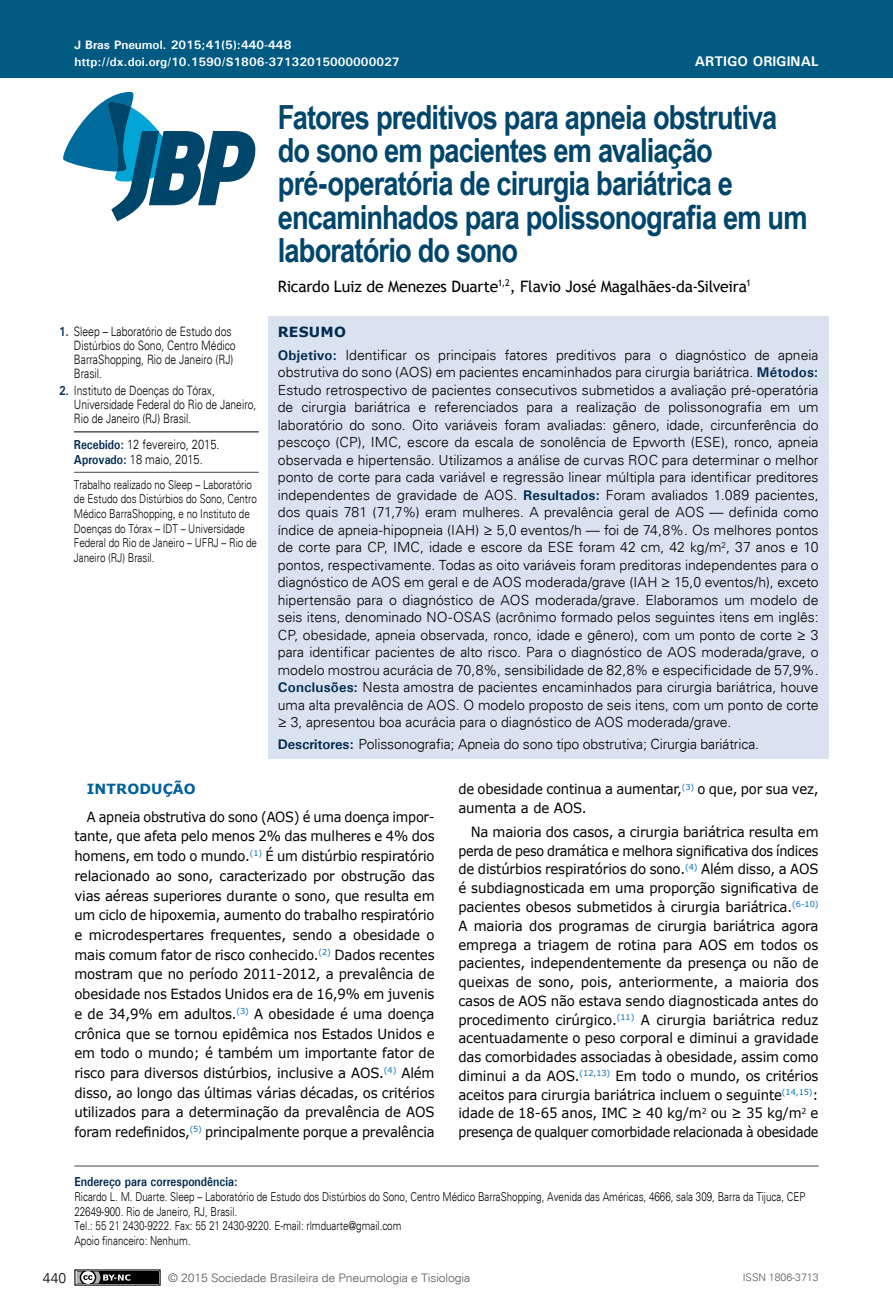
<style>
.page{position:relative;width:893px;height:1315px;background:#fff}
.page>*{position:absolute;margin:0;border:0;box-sizing:border-box;transform-origin:0 0}
.t1{font:700 33.25px/33.2px "Arial Narrow";letter-spacing:-.025em;color:#00466b}
.t2{font:15.75px "Trebuchet MS";letter-spacing:-.01em;color:#000}
.t3{font:300 14px/17.5px "Univers";letter-spacing:-.01em;color:#000;text-align:justify}
.t4{font:14px/18.7px "Verdana";letter-spacing:-.015em;color:#000;text-align:justify;scale:.95 1}
.t5{font:14px/19.8px "Verdana";letter-spacing:-.015em;color:#000;text-align:justify;scale:.92 1}
.t6{font:14px/18.7px "Verdana";letter-spacing:-.015em;color:#000;scale:.94 1}
.t7{font:700 14px "Univers";color:#fff}
.t8{font:700 14px "Verdana";letter-spacing:.01em;color:#01609a}
.t9{font:700 14px "Verdana";letter-spacing:.015em;color:#002b51}
.t10{font:300 12.95px/14px "Univers";color:#000;scale:.8 1}
.t11{font:300 12.95px/14.9px "Univers";color:#000;scale:.85 1}
.t12{font:700 12.95px "Univers";color:#002b51;scale:.85 1}
.t13{font:300 12.25px/14.7px "Univers";color:#000;scale:.8 1}
.t14{font:700 12.25px "Univers";color:#fff}
.t15{font:300 11.72px "Univers";letter-spacing:-.01em;color:#58595b;scale:1.04 1}
.t16{font:300 10.5px "Univers";color:#58595b}
.s1{font-weight:700;color:#002b51}
</style>
<div class="page">
<svg style="left:63px;top:91px;width:193px;height:130px"></svg>
<div style="left:75px;top:1270px;width:85px;height:15px;background:#000"></div>
<div style="left:74px;top:1269px;width:87px;height:16px;border:1px solid #000"></div>
<svg style="left:74px;top:1269px;width:56px;height:17px"></svg>
<div style="left:0;top:0;width:893px;height:78px;background:#005a82"></div>
<div style="left:268px;top:316px;width:560px;height:443px;background:#dbe2ef"></div>
<hr style="left:74px;top:1165px;width:745px;height:1px;background:#464547">
<hr style="left:74px;top:431px;width:185px;height:1px;background:#000">
<hr style="left:74px;top:472px;width:185px;height:1px;background:#464547">
<p class="t14" style="left:74px;top:38px;width:218px">J Bras Pneumol. 2015;41(5):440-448</p>
<p class="t14" style="left:74px;top:54px;width:327px">http://dx.doi.org/10.1590/S1806-37132015000000027</p>
<p class="t7" style="left:695px;top:52px;width:125px">Artigo Original</p>
<p class="t10" style="left:74px;top:324px;width:204px;text-indent:-15px"><span class="s1">1.</span> Sleep – Laboratório de Estudo dos<br>Distúrbios do Sono, Centro Médico<br>BarraShopping, Rio de Janeiro (RJ)<br>Brasil.</p>
<p class="t10" style="left:74px;top:383px;width:230px;text-indent:-15px"><span class="s1">2.</span> Instituto de Doenças do Tórax,<br>Universidade Federal do Rio de Janeiro,<br>Rio de Janeiro (RJ) Brasil.</p>
<p class="t11" style="left:74px;top:437px;width:173px"><span class="s1">Recebido:</span> 12 fevereiro, 2015.<br><span class="s1">Aprovado:</span> 18 maio, 2015.</p>
<p class="t13" style="left:74px;top:477px;width:230px">Trabalho realizado no Sleep – Laboratório de Estudo dos Distúrbios do Sono, Centro Médico BarraShopping, e no Instituto de Doenças do Tórax – IDT – Universidade Federal do Rio de Janeiro – UFRJ – Rio de Janeiro (RJ) Brasil.</p>
<h1 class="t1" style="left:278px;top:99px;width:531px">Fatores preditivos para apneia obstrutiva do sono em pacientes em avaliação pré-operatória de cirurgia bariátrica e encaminhados para polissonografia em um laboratório do sono</h1>
<p class="t2" style="left:278px;top:277px;width:475px">Ricardo Luiz de Menezes Duarte<sup>1,2</sup>, Flavio José Magalhães-da-Silveira<sup>1</sup></p>
<p class="t9" style="left:278px;top:322px;width:70px">RESUMO</p>
<p class="t3" style="left:278px;top:346px;width:542px"><span class="s1">Objetivo:</span> Identificar os principais fatores preditivos para o diagnóstico de apneia obstrutiva do sono (AOS) em pacientes encaminhados para cirurgia bariátrica. <span class="s1">Métodos:<br></span>Estudo retrospectivo de pacientes consecutivos submetidos a avaliação pré-operatória de cirurgia bariátrica e referenciados para a realização de polissonografia em um laboratório do sono. Oito variáveis foram avaliadas: gênero, idade, circunferência do pescoço (CP), IMC, escore da escala de sonolência de Epworth (ESE), ronco, apneia observada e hipertensão. Utilizamos a análise de curvas ROC para determinar o melhor ponto de corte para cada variável e regressão linear múltipla para identificar preditores independentes de gravidade de AOS. <span class="s1">Resultados:</span> Foram avaliados 1.089 pacientes, dos quais 781 (71,7%) eram mulheres. A prevalência geral de AOS — definida como índice de apneia-hipopneia (IAH) ≥ 5,0 eventos/h — foi de 74,8%. Os melhores pontos de corte para CP, IMC, idade e escore da ESE foram 42 cm, 42 kg/m<sup>2</sup>, 37 anos e 10 pontos, respectivamente. Todas as oito variáveis foram preditoras independentes para o diagnóstico de AOS em geral e de AOS moderada/grave (IAH ≥ 15,0 eventos/h), exceto hipertensão para o diagnóstico de AOS moderada/grave. Elaboramos um modelo de seis itens, denominado NO-OSAS (acrônimo formado pelos seguintes itens em inglês:<br>CP, obesidade, apneia observada, ronco, idade e gênero), com um ponto de corte ≥ 3 para identificar pacientes de alto risco. Para o diagnóstico de AOS moderada/grave, o modelo mostrou acurácia de 70,8%, sensibilidade de 82,8% e especificidade de 57,9%.<br><span class="s1">Conclusões:</span> Nesta amostra de pacientes encaminhados para cirurgia bariátrica, houve uma alta prevalência de AOS. O modelo proposto de seis itens, com um ponto de corte ≥ 3, apresentou boa acurácia para o diagnóstico de AOS moderada/grave.</p>
<p class="t3" style="left:278px;top:735px;width:483px"><span class="s1">Descritores:</span> Polissonografia; Apneia do sono tipo obstrutiva; Cirurgia bariátrica.</p>
<p class="t8" style="left:87px;top:779px;width:111px">INTRODUÇÃO</p>
<p class="t5" style="left:74px;top:806px;width:393px;text-indent:12px">A apneia obstrutiva do sono (AOS) é uma doença impor&shy;tante, que afeta pelo menos 2% das mulheres e 4% dos homens, em todo o mundo.<sup>(1)</sup> É um distúrbio respiratório relacionado ao sono, caracterizado por obstrução das vias aéreas superiores durante o sono, que resulta em um ciclo de hipoxemia, aumento do trabalho respiratório e microdespertares frequentes, sendo a obesidade o mais comum fator de risco conhecido.<sup>(2)</sup> Dados recentes mostram que no período 2011-2012, a prevalência de obesidade nos Estados Unidos era de 16,9% em juvenis e de 34,9% em adultos.<sup>(3)</sup> A obesidade é uma doença crônica que se tornou epidêmica nos Estados Unidos e em todo o mundo; é também um importante fator de risco para diversos distúrbios, inclusive a AOS.<sup>(4)</sup> Além disso, ao longo das últimas várias décadas, os critérios utilizados para a determinação da prevalência de AOS foram redefinidos,<sup>(5)</sup> principalmente porque a prevalência</p>
<p class="t6" style="left:458px;top:780px;width:385px">de obesidade continua a aumentar,<sup>(3)</sup> o que, por sua vez, aumenta a de AOS.</p>
<p class="t4" style="left:458px;top:822px;width:381px;text-indent:12px">Na maioria dos casos, a cirurgia bariátrica resulta em perda de peso dramática e melhora significativa dos índices de distúrbios respiratórios do sono.<sup>(4)</sup> Além disso, a AOS é subdiagnosticada em uma proporção significativa de pacientes obesos submetidos à cirurgia bariátrica.<sup>(6-10)<br></sup>A maioria dos programas de cirurgia bariátrica agora emprega a triagem de rotina para AOS em todos os pacientes, independentemente da presença ou não de queixas de sono, pois, anteriormente, a maioria dos casos de AOS não estava sendo diagnosticada antes do procedimento cirúrgico.<sup>(11)</sup> A cirurgia bariátrica reduz acentuadamente o peso corporal e diminui a gravidade das comorbidades associadas à obesidade, assim como diminui a da AOS.<sup>(12,13)</sup> Em todo o mundo, os critérios aceitos para cirurgia bariátrica incluem o seguinte<sup>(14,15)</sup>: idade de 18-65 anos, IMC ≥ 40 kg/m<sup>2</sup> ou ≥ 35 kg/m<sup>2</sup> e presença de qualquer comorbidade relacionada à obesidade</p>
<p class="t12" style="left:74px;top:1173px;width:194px">Endereço para correspondência:</p>
<p class="t13" style="left:74px;top:1189px;width:915px">Ricardo L. M. Duarte. Sleep – Laboratório de Estudo dos Distúrbios do Sono, Centro Médico BarraShopping, Avenida das Américas, 4666, sala 309, Barra da Tijuca, CEP 22649-900. Rio de Janeiro, RJ, Brasil.<br>Tel.: 55 21 2430-9222. Fax: 55 21 2430-9220. E-mail: rlmduarte@gmail.com<br>Apoio financeiro: Nenhum.</p>
<p class="t3" style="left:43px;top:1269px;width:25px">440</p>
<p class="t15" style="left:168px;top:1270px;width:292px">© 2015 Sociedade Brasileira de Pneumologia e Tisiologia</p>
<p class="t16" style="left:743px;top:1271px;width:77px">ISSN 1806-3713</p>
</div>
